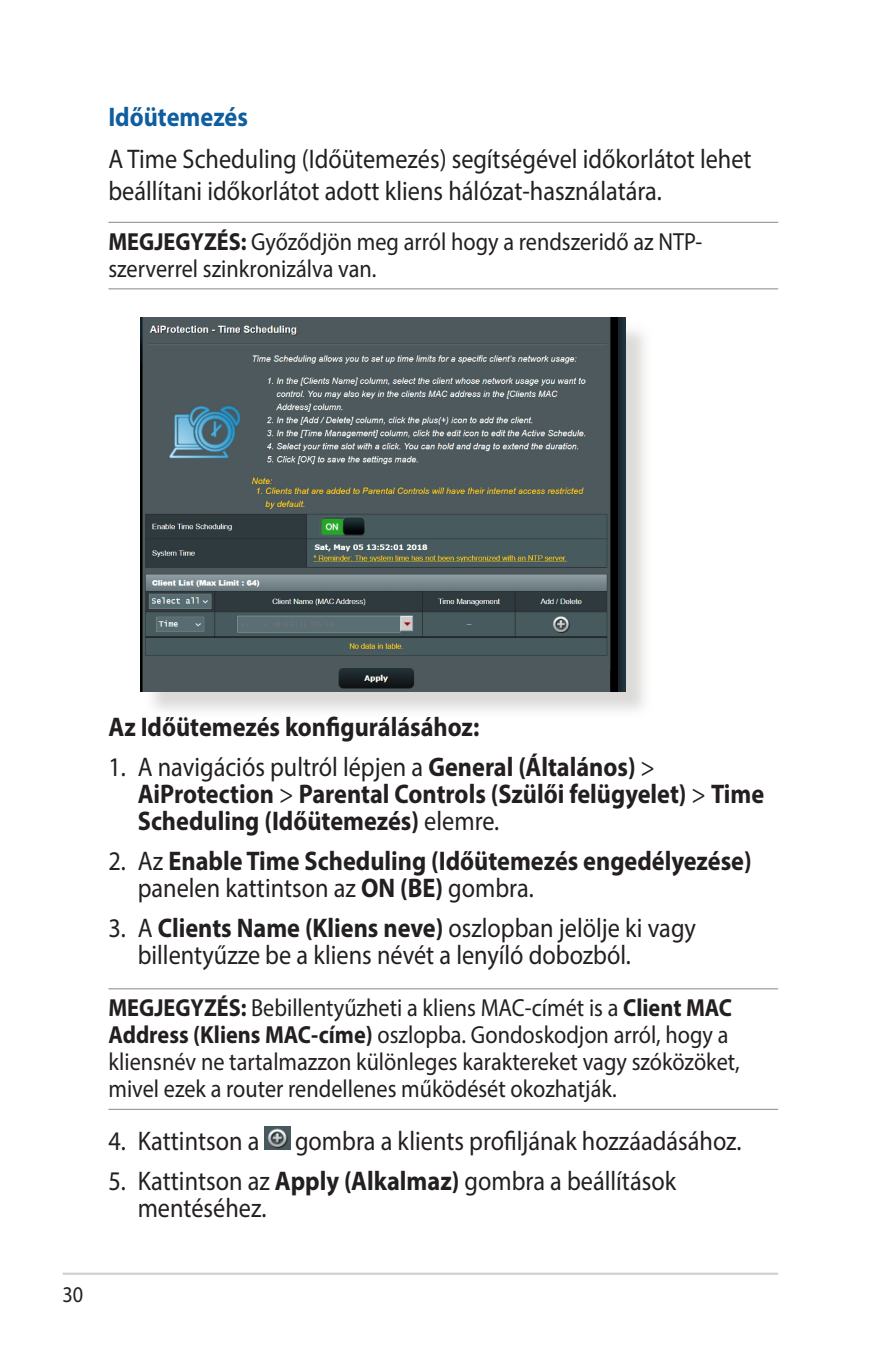
<style>
.page{position:relative;width:893px;height:1346px;background:#fff}
.page>*{position:absolute;margin:0;border:0;box-sizing:border-box;transform-origin:0 0}
.t1{font:27px/27px "Myriad Pro";color:#231f20;scale:.9 1}
.t2{font:700 27px/27px "Myriad Pro";color:#231f20;scale:.9 1}
.t3{font:700 27px "Myriad Pro";color:#0f5ea0;scale:.9 1}
.t4{font:24.75px/27px "Myriad Pro";color:#231f20;scale:.9 1}
.t5{font:22.5px "Myriad Pro";color:#231f20;scale:.9 1}
.s1{font-weight:700}
.s2{font-weight:400}
</style>
<div class="page">
<hr style="left:63px;top:1272px;width:715px;height:3px;background:#d1d2d4">
<hr style="left:108px;top:222px;width:670px;height:1px;background:#939598">
<hr style="left:108px;top:288px;width:670px;height:1px;background:#939598">
<hr style="left:108px;top:988px;width:670px;height:1px;background:#939598">
<hr style="left:108px;top:1109px;width:670px;height:1px;background:#939598">
<img style="left:265px;top:1126px;width:25px;height:24px">
<div style="left:144px;top:321px;width:509px;height:398px;background:#cfcecb;opacity:.75"></div>
<img style="left:140px;top:318px;width:485px;height:373px">
<p class="t3" style="left:108px;top:99px;width:156px">Időütemezés</p>
<p class="t1" style="left:108px;top:142px;width:716px;line-height:32.4px">A Time Scheduling (Időütemezés) segítségével időkorlátot lehet beállítani időkorlátot adott kliens hálózat-használatára.</p>
<p class="t4" style="left:108px;top:227px;width:661px"><span class="s1">MEGJEGYZÉS:</span> Győződjön meg arról hogy a rendszeridő az NTP&shy;szerverrel szinkronizálva van.</p>
<p class="t2" style="left:108px;top:712px;width:414px">Az Időütemezés konfigurálásához:</p>
<p class="t2" style="left:138px;top:752px;width:698px;text-indent:-29px"><span class="s2">1. A navigációs pultról lépjen a</span> General (Általános) <span class="s2">&gt;<br></span>AiProtection <span class="s2">&gt;</span> Parental Controls (Szülői felügyelet) <span class="s2">&gt;</span> Time<br>Scheduling (Időütemezés) <span class="s2">elemre.</span></p>
<p class="t2" style="left:138px;top:846px;width:684px;text-indent:-29px"><span class="s2">2. Az</span> Enable Time Scheduling (Időütemezés engedélyezése) <span class="s2">panelen kattintson az</span> ON (BE) <span class="s2">gombra.</span></p>
<p class="t1" style="left:138px;top:913px;width:622px;text-indent:-29px">3. A <span class="s1">Clients Name (Kliens neve)</span> oszlopban jelölje ki vagy billentyűzze be a kliens névét a lenyíló dobozból.</p>
<p class="t4" style="left:108px;top:994px;width:703px"><span class="s1">MEGJEGYZÉS:</span> Bebillentyűzheti a kliens MAC-címét is a <span class="s1">Client MAC Address (Kliens MAC-címe)</span> oszlopba. Gondoskodjon arról, hogy a kliensnév ne tartalmazzon különleges karaktereket vagy szóközöket, mivel ezek a router rendellenes működését okozhatják.</p>
<p class="t1" style="left:108px;top:1127px;width:169px">4. Kattintson a</p>
<p class="t1" style="left:295px;top:1127px;width:498px">gombra a klients profiljának hozzáadásához.</p>
<p class="t1" style="left:138px;top:1166px;width:600px;text-indent:-29px">5. Kattintson az <span class="s1">Apply (Alkalmaz)</span> gombra a beállítások mentéséhez.</p>
<p class="t5" style="left:63px;top:1281px;width:25px">30</p>
</div>
